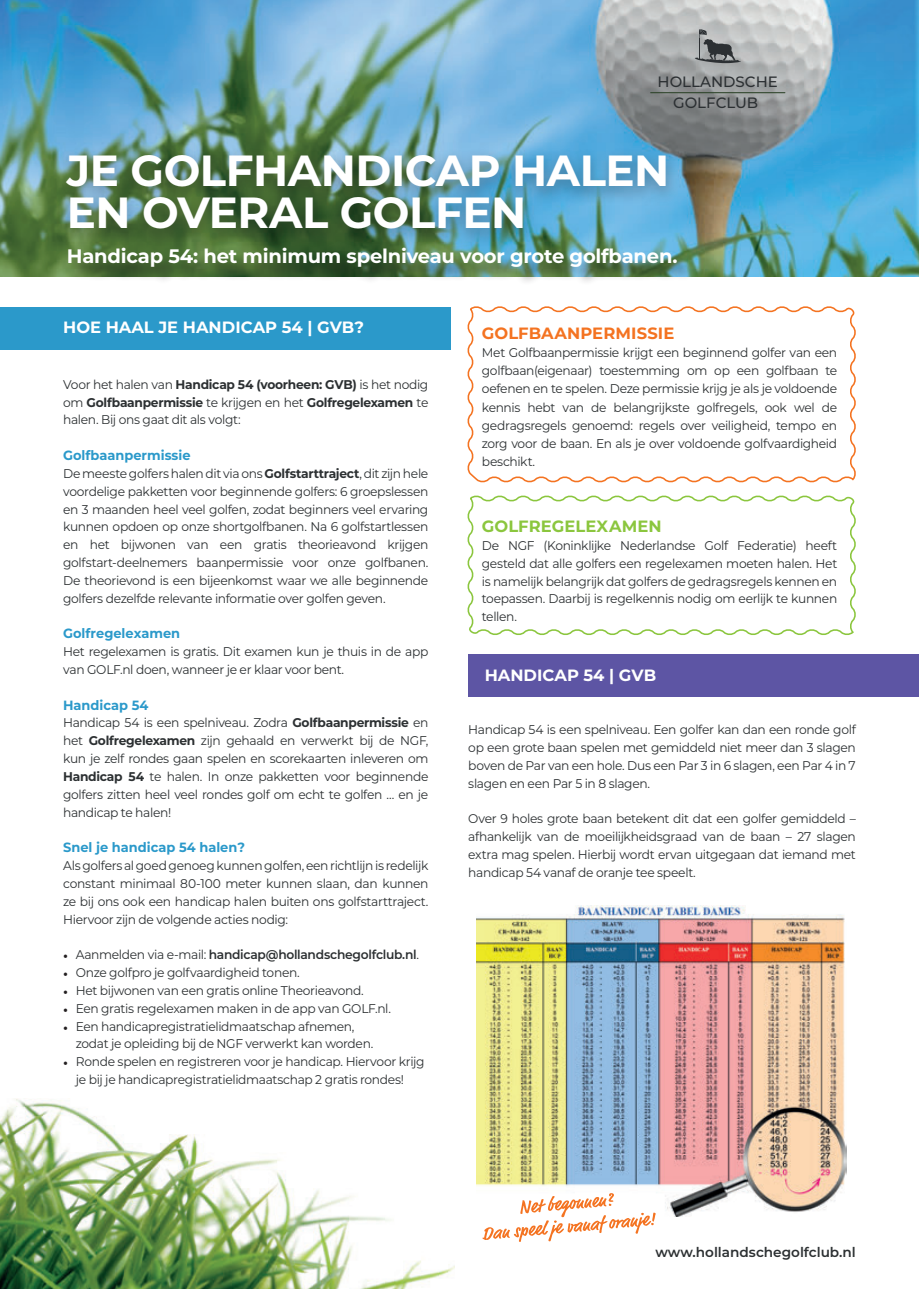
<style>
.page{position:relative;width:919px;height:1289px;background:#fff}
.page>*{position:absolute;margin:0;border:0;box-sizing:border-box;transform-origin:0 0}
.t1{font:700 43.5px/42px "Montserrat";letter-spacing:-.01em;color:#fff}
.t2{font:700 19.5px "Montserrat";letter-spacing:-.01em;color:#fff}
.t3{font:700 16.35px "Montserrat";color:#fff}
.t4{font:700 16.35px "Montserrat";letter-spacing:.005em;color:#f47321}
.t5{font:700 16.35px "Montserrat";letter-spacing:.005em;color:#8bc63e}
.t6{font:500 15px/20.4px "Montserrat";color:#2c3033;text-align:center}
.t7{font:600 13.65px "Montserrat";color:#2c3032}
.t8{font:700 13.35px "Montserrat";color:#2b99ca}
.t9{font:12.6px/17.9px "Montserrat";letter-spacing:-.025em;color:#2c3032;text-align:justify}
.t10{font:600 12.6px "Montserrat";letter-spacing:-.02em;color:#2c3032}
.s1{font-weight:700}
.s2{font-family:"Minion Pro";font-weight:400;color:#231f20}
.s3{font-weight:400}
.s4{font-family:"Minion Pro";color:#231f20}
</style>
<div class="page">
<img style="left:0;top:1099px;width:454px;height:189px">
<img style="left:0;top:0;width:918px;height:277px">
<div style="left:53px;top:147px;width:627px;height:101px;background:#231f20;opacity:.25"></div>
<div style="left:71px;top:250px;width:624px;height:35px;background:#231f20;opacity:.5"></div>
<div style="left:468px;top:654px;width:450px;height:42px;background:#5d55a4"></div>
<div style="left:0;top:307px;width:450px;height:42px;background:#2b99ca"></div>
<hr style="left:650px;top:92px;width:135px;height:1px;background:#2c4427">
<svg style="left:694px;top:29px;width:46px;height:34px;background:#8b8e8f"></svg>
<img style="left:476px;top:905px;width:370px;height:311px">
<svg style="left:467px;top:495px;width:389px;height:140px"></svg>
<svg style="left:467px;top:306px;width:389px;height:177px"></svg>
<svg style="left:482px;top:1192px;width:173px;height:49px"></svg>
<p class="t6" style="left:657px;top:71px;width:122px">HOLLANDSCHE<br>GOLFCLUB</p>
<h1 class="t1" style="left:67px;top:147px;width:604px">JE GOLFHANDICAP HALEN<br>EN OVERAL GOLFEN</h1>
<h2 class="t2" style="left:67px;top:241px;width:612px">Handicap 54: het minimum spelniveau voor grote golfbanen.</h2>
<p class="t3" style="left:63px;top:316px;width:302px">HOE HAAL JE HANDICAP 54 | GVB?</p>
<p class="t9" style="left:63px;top:375px;width:367px">Voor het halen van <span class="s1">Handicap 54 (voorheen: GVB)</span> is het nodig om <span class="s1">Golfbaanpermissie</span> te krijgen en het <span class="s1">Golfregelexamen</span> te halen. Bij ons gaat dit als volgt:</p>
<p class="t8" style="left:63px;top:445px;width:129px">Golfbaanpermissie</p>
<p class="t9" style="left:63px;top:464px;width:367px">De meeste golfers halen dit via ons <span class="s1">Golfstarttraject</span>, dit zijn hele voordelige pakketten voor beginnende golfers: 6 groepslessen en 3 maanden heel veel golfen, zodat beginners veel ervaring kunnen opdoen op onze shortgolfbanen. Na 6 golfstartlessen en het bijwonen van een gratis theorieavond krijgen golfstart-deelnemers baanpermissie voor onze golfbanen.<br>De theorievond is een bijeenkomst waar we alle beginnende golfers dezelfde relevante informatie over golfen geven.</p>
<p class="t8" style="left:63px;top:624px;width:118px">Golfregelexamen</p>
<p class="t9" style="left:63px;top:642px;width:367px">Het regelexamen is gratis. Dit examen kun je thuis in de app van GOLF.nl doen, wanneer je er klaar voor bent.</p>
<p class="t8" style="left:63px;top:695px;width:87px">Handicap 54</p>
<p class="t9" style="left:63px;top:713px;width:367px">Handicap 54 is een spelniveau. Zodra <span class="s1">Golfbaanpermissie</span> en het <span class="s1">Golfregelexamen</span> zijn gehaald en verwerkt bij de NGF, kun je zelf rondes gaan spelen en scorekaarten inleveren om <span class="s1">Handicap 54</span> te halen. In onze pakketten voor beginnende golfers zitten heel veel rondes golf om echt te golfen … en je handicap te halen!</p>
<p class="t8" style="left:63px;top:837px;width:183px">Snel je handicap 54 halen?</p>
<p class="t9" style="left:63px;top:856px;width:367px">Als golfers al goed genoeg kunnen golfen, een richtlijn is redelijk constant minimaal 80-100 meter kunnen slaan, dan kunnen ze bij ons ook een handicap halen buiten ons golfstarttraject.<br>Hiervoor zijn de volgende acties nodig:</p>
<p class="t10" style="left:63px;top:945px;width:357px"><span class="s2">•</span> <span class="s3">Aanmelden via e-mail:</span> handicap@hollandschegolfclub.nl<span class="s3">.</span></p>
<p class="t9" style="left:63px;top:963px;width:238px"><span class="s4">•</span> Onze golfpro je golfvaardigheid tonen.</p>
<p class="t9" style="left:63px;top:981px;width:302px"><span class="s4">•</span> Het bijwonen van een gratis online Theorieavond.</p>
<p class="t9" style="left:63px;top:998px;width:329px"><span class="s4">•</span> Een gratis regelexamen maken in de app van GOLF.nl.</p>
<p class="t9" style="left:76px;top:1016px;width:299px;text-indent:-13px"><span class="s4">•</span> Een handicapregistratielidmaatschap afnemen, zodat je opleiding bij de NGF verwerkt kan worden.</p>
<p class="t9" style="left:76px;top:1052px;width:350px;text-indent:-13px"><span class="s4">•</span> Ronde spelen en registreren voor je handicap. Hiervoor krijg je bij je handicapregistratielidmaatschap 2 gratis rondes!</p>
<p class="t4" style="left:482px;top:321px;width:194px">GOLFBAANPERMISSIE</p>
<p class="t9" style="left:482px;top:343px;width:357px">Met Golfbaanpermissie krijgt een beginnend golfer van een golfbaan(eigenaar) toestemming om op een golfbaan te oefenen en te spelen. Deze permissie krijg je als je voldoende kennis hebt van de belangrijkste golfregels, ook wel de gedragsregels genoemd: regels over veiligheid, tempo en zorg voor de baan. En als je over voldoende golfvaardigheid beschikt.</p>
<p class="t5" style="left:482px;top:514px;width:181px">GOLFREGELEXAMEN</p>
<p class="t9" style="left:482px;top:536px;width:357px">De NGF (Koninklijke Nederlandse Golf Federatie) heeft gesteld dat alle golfers een regelexamen moeten halen. Het is namelijk belangrijk dat golfers de gedragsregels kennen en toepassen. Daarbij is regelkennis nodig om eerlijk te kunnen tellen.</p>
<p class="t3" style="left:484px;top:663px;width:173px">HANDICAP 54 | GVB</p>
<p class="t9" style="left:468px;top:720px;width:389px">Handicap 54 is een spelniveau. Een golfer kan dan een ronde golf op een grote baan spelen met gemiddeld niet meer dan 3 slagen boven de Par van een hole. Dus een Par 3 in 6 slagen, een Par 4 in 7 slagen en een Par 5 in 8 slagen.</p>
<p class="t9" style="left:468px;top:809px;width:389px">Over 9 holes grote baan betekent dit dat een golfer gemiddeld – afhankelijk van de moeilijkheidsgraad van de baan – 27 slagen extra mag spelen. Hierbij wordt ervan uitgegaan dat iemand met handicap 54 vanaf de oranje tee speelt.</p>
<p class="t7" style="left:655px;top:1242px;width:202px">www.hollandschegolfclub.nl</p>
</div>
